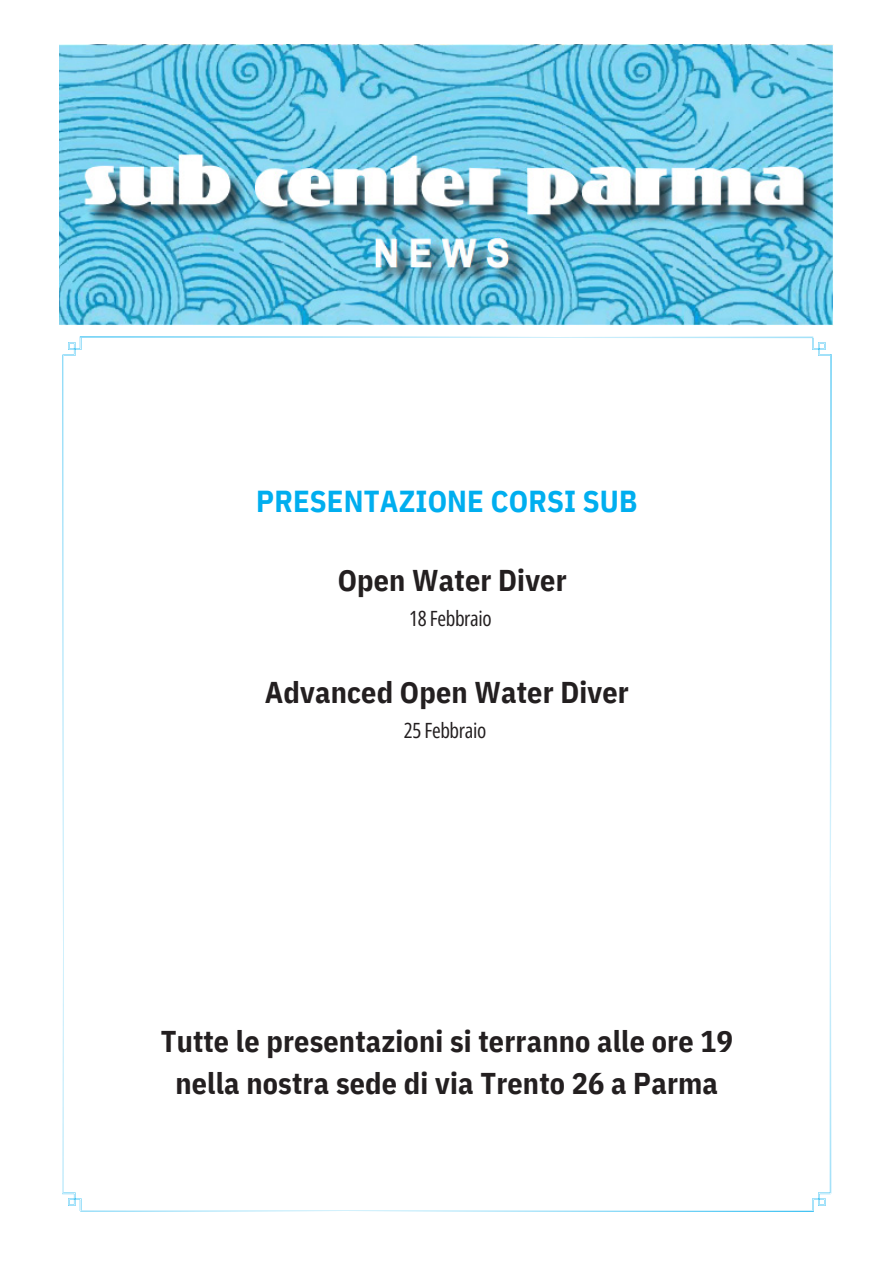
<style>
.page{position:relative;width:894px;height:1264px;background:#fff}
.page>*{position:absolute;margin:0;border:0;box-sizing:border-box;transform-origin:0 0}
.t1{font:700 30.3px "IBM Plex Sans Cond";letter-spacing:.005em;color:#00aeef}
.t2{font:700 30px/41.7px "IBM Plex Sans Cond";letter-spacing:.005em;color:#231f20;text-align:center}
.t3{font:21px "Open Sans Condensed";letter-spacing:-.015em;color:#231f20}
</style>
<div class="page">
<img style="left:60px;top:45px;width:773px;height:280px">
<p class="t1" style="left:256px;top:480px;width:382px">PRESENTAZIONE CORSI SUB</p>
<h2 class="t2" style="left:337px;top:558px;width:230px">Open Water Diver</h2>
<h1 class="t3" style="left:409px;top:603px;width:84px">18 Febbraio</h1>
<p class="t2" style="left:265px;top:670px;width:365px">Advanced Open Water Diver</p>
<h2 class="t3" style="left:403px;top:715px;width:84px">25 Febbraio</h2>
<p class="t2" style="left:161px;top:1019px;width:573px">Tutte le presentazioni si terranno alle ore 19 nella nostra sede di via Trento 26 a Parma</p>
</div>
